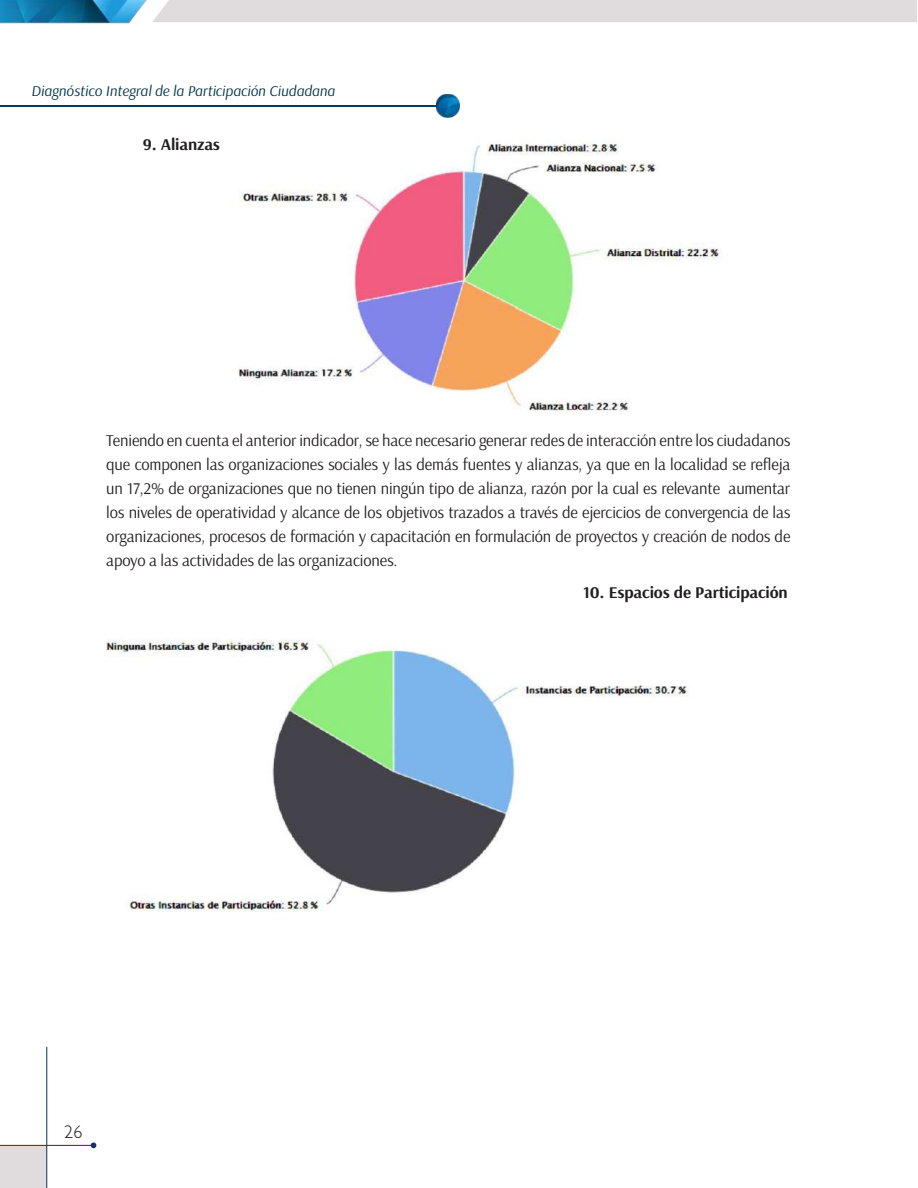
<style>
.page{position:relative;width:918px;height:1188px;background:#fff}
.page>*{position:absolute;margin:0;border:0;box-sizing:border-box;transform-origin:0 0}
.t1{font:300 18px "Humanist 521 BT";color:#231f20}
.t2{font:16.5px/24px "Arsenal";letter-spacing:-.01em;color:#231f20;text-align:justify}
.t3{font:700 16.5px "Arsenal";letter-spacing:-.01em;color:#231f20;scale:1.04 1}
.t4{font:italic 15px "Arsenal";color:#003348}
</style>
<div class="page">
<div style="left:0;top:1146px;width:46px;height:42px;background:#e0dcde"></div>
<hr style="left:0;top:1145px;width:94px;height:1px;background:#003857">
<svg style="left:91px;top:1143px;width:5px;height:5px"></svg>
<hr style="left:46px;top:1047px;width:1px;height:141px;background:#003857">
<hr style="left:0;top:105px;width:437px;height:1px;background:#003d66">
<img style="left:436px;top:94px;width:24px;height:24px">
<img style="left:0;top:0;width:147px;height:24px">
<div style="left:152px;top:0;width:765px;height:22px;background:#e0dcde"></div>
<img style="left:238px;top:139px;width:484px;height:275px">
<img style="left:106px;top:639px;width:583px;height:273px">
<div style="left:82px;top:128px;width:197px;height:42px;background:#fff"></div>
<p class="t4" style="left:31px;top:82px;width:305px">Diagnóstico Integral de la Participación Ciudadana</p>
<p class="t3" style="left:143px;top:134px;width:76px">9. Alianzas</p>
<p class="t2" style="left:106px;top:428px;width:686px">Teniendo en cuenta el anterior indicador, se hace necesario generar redes de interacción entre los ciudadanos que componen las organizaciones sociales y las demás fuentes y alianzas, ya que en la localidad se refleja un 17,2% de organizaciones que no tienen ningún tipo de alianza, razón por la cual es relevante aumentar los niveles de operatividad y alcance de los objetivos trazados a través de ejercicios de convergencia de las organizaciones, procesos de formación y capacitación en formulación de proyectos y creación de nodos de apoyo a las actividades de las organizaciones.</p>
<p class="t1" style="left:64px;top:1121px;width:20px">26</p>
<p class="t3" style="left:583px;top:582px;width:198px">10. Espacios de Participación</p>
</div>
